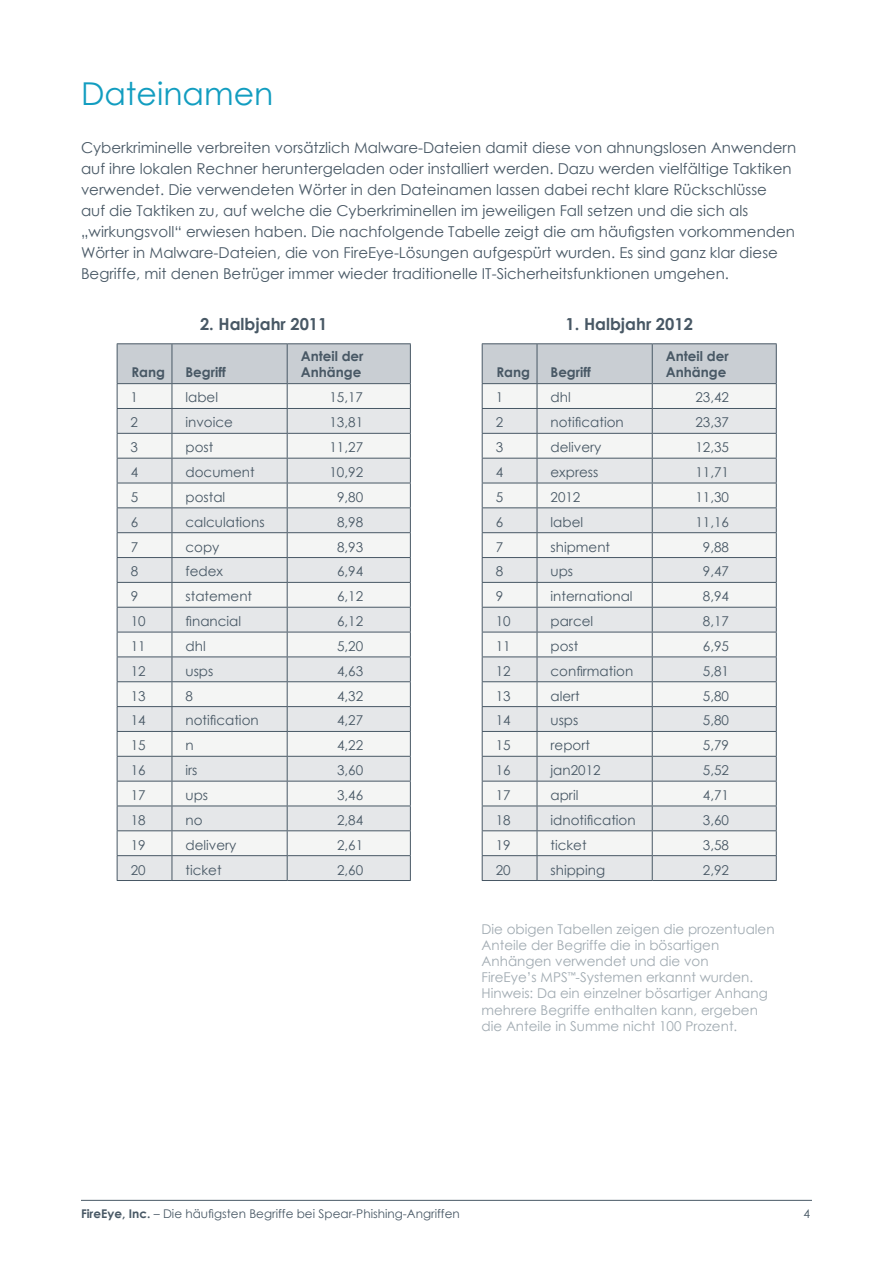
<style>
.page{position:relative;width:893px;height:1263px;background:#fff}
.page>*{position:absolute;margin:0;border:0;box-sizing:border-box;transform-origin:0 0}
.t1{font:31.5px "Century Gothic";color:#129dc0}
.t2{font:700 16.5px "Century Gothic";color:#485865}
.t3{font:15px/21px "Century Gothic";color:#485865}
.t4{font:13.5px "Century Gothic";color:#485865}
.t5{font:13.5px/16.2px "Century Gothic";color:#a1abb2}
.t6{font:700 13.5px/16.2px "Century Gothic";color:#485865}
.t7{font:12px "Century Gothic";color:#485865}
.s1{font-weight:700}
</style>
<div class="page">
<hr style="left:81px;top:1200px;width:731px;height:1px;background:#485865">
<hr style="left:117px;top:343px;width:55px;height:1px;background:#485865">
<hr style="left:172px;top:343px;width:115px;height:1px;background:#485865">
<hr style="left:287px;top:343px;width:124px;height:1px;background:#485865">
<svg style="left:117px;top:344px;width:294px;height:536px"></svg>
<hr style="left:172px;top:383px;width:115px;height:1px;background:#485865">
<hr style="left:287px;top:383px;width:124px;height:1px;background:#485865">
<hr style="left:117px;top:880px;width:55px;height:1px;background:#485865">
<hr style="left:172px;top:880px;width:115px;height:1px;background:#485865">
<hr style="left:287px;top:880px;width:124px;height:1px;background:#485865">
<hr style="left:482px;top:343px;width:55px;height:1px;background:#485865">
<hr style="left:537px;top:343px;width:115px;height:1px;background:#485865">
<hr style="left:652px;top:343px;width:125px;height:1px;background:#485865">
<svg style="left:482px;top:344px;width:295px;height:536px"></svg>
<hr style="left:537px;top:383px;width:115px;height:1px;background:#485865">
<hr style="left:652px;top:383px;width:125px;height:1px;background:#485865">
<hr style="left:482px;top:880px;width:55px;height:1px;background:#485865">
<hr style="left:537px;top:880px;width:115px;height:1px;background:#485865">
<hr style="left:652px;top:880px;width:125px;height:1px;background:#485865">
<h1 class="t1" style="left:81px;top:71px;width:194px">Dateinamen</h1>
<p class="t3" style="left:81px;top:136px;width:717px">Cyberkriminelle verbreiten vorsätzlich Malware-Dateien damit diese von ahnungslosen Anwendern auf ihre lokalen Rechner heruntergeladen oder installiert werden. Dazu werden vielfältige Taktiken verwendet. Die verwendeten Wörter in den Dateinamen lassen dabei recht klare Rückschlüsse<br>auf die Taktiken zu, auf welche die Cyberkriminellen im jeweiligen Fall setzen und die sich als „wirkungsvoll“ erwiesen haben. Die nachfolgende Tabelle zeigt die am häufigsten vorkommenden Wörter in Malware-Dateien, die von FireEye-Lösungen aufgespürt wurden. Es sind ganz klar diese Begriffe, mit denen Betrüger immer wieder traditionelle IT-Sicherheitsfunktionen umgehen.</p>
<p class="t2" style="left:200px;top:311px;width:129px">2. Halbjahr 2011</p>
<p class="t2" style="left:565px;top:311px;width:129px">1. Halbjahr 2012</p>
<p class="t6" style="left:131px;top:363px;width:35px">Rang</p>
<p class="t6" style="left:185px;top:363px;width:42px">Begriff</p>
<p class="t6" style="left:301px;top:347px;width:64px">Anteil der<br>Anhänge</p>
<p class="t6" style="left:496px;top:363px;width:35px">Rang</p>
<p class="t6" style="left:550px;top:363px;width:42px">Begriff</p>
<p class="t6" style="left:666px;top:347px;width:64px">Anteil der<br>Anhänge</p>
<p class="t4" style="left:131px;top:388px;width:9px">1</p>
<p class="t4" style="left:185px;top:388px;width:34px">label</p>
<p class="t4" style="left:329px;top:388px;width:35px">15,17</p>
<p class="t4" style="left:131px;top:413px;width:9px">2</p>
<p class="t4" style="left:185px;top:413px;width:49px">invoice</p>
<p class="t4" style="left:329px;top:413px;width:35px">13,81</p>
<p class="t4" style="left:131px;top:438px;width:9px">3</p>
<p class="t4" style="left:185px;top:438px;width:29px">post</p>
<p class="t4" style="left:329px;top:438px;width:35px">11,27</p>
<p class="t4" style="left:131px;top:463px;width:9px">4</p>
<p class="t4" style="left:185px;top:463px;width:71px">document</p>
<p class="t4" style="left:329px;top:463px;width:35px">10,92</p>
<p class="t4" style="left:131px;top:487px;width:9px">5</p>
<p class="t4" style="left:186px;top:487px;width:41px">postal</p>
<p class="t4" style="left:337px;top:487px;width:28px">9,80</p>
<p class="t4" style="left:131px;top:512px;width:9px">6</p>
<p class="t4" style="left:186px;top:512px;width:81px">calculations</p>
<p class="t4" style="left:337px;top:512px;width:28px">8,98</p>
<p class="t4" style="left:131px;top:537px;width:9px">7</p>
<p class="t4" style="left:186px;top:537px;width:36px">copy</p>
<p class="t4" style="left:337px;top:537px;width:28px">8,93</p>
<p class="t4" style="left:131px;top:562px;width:9px">8</p>
<p class="t4" style="left:186px;top:562px;width:39px">fedex</p>
<p class="t4" style="left:337px;top:562px;width:28px">6,94</p>
<p class="t4" style="left:131px;top:587px;width:9px">9</p>
<p class="t4" style="left:186px;top:587px;width:68px">statement</p>
<p class="t4" style="left:337px;top:587px;width:28px">6,12</p>
<p class="t4" style="left:131px;top:612px;width:16px">10</p>
<p class="t4" style="left:186px;top:612px;width:57px">financial</p>
<p class="t4" style="left:337px;top:612px;width:28px">6,12</p>
<p class="t4" style="left:131px;top:637px;width:16px">11</p>
<p class="t4" style="left:186px;top:637px;width:22px">dhl</p>
<p class="t4" style="left:337px;top:637px;width:28px">5,20</p>
<p class="t4" style="left:131px;top:661px;width:16px">12</p>
<p class="t4" style="left:186px;top:661px;width:29px">usps</p>
<p class="t4" style="left:337px;top:661px;width:28px">4,63</p>
<p class="t4" style="left:131px;top:686px;width:16px">13</p>
<p class="t4" style="left:186px;top:686px;width:9px">8</p>
<p class="t4" style="left:337px;top:686px;width:28px">4,32</p>
<p class="t4" style="left:131px;top:711px;width:16px">14</p>
<p class="t4" style="left:186px;top:711px;width:75px">notification</p>
<p class="t4" style="left:337px;top:711px;width:28px">4,27</p>
<p class="t4" style="left:131px;top:736px;width:16px">15</p>
<p class="t4" style="left:186px;top:736px;width:10px">n</p>
<p class="t4" style="left:337px;top:736px;width:28px">4,22</p>
<p class="t4" style="left:131px;top:761px;width:16px">16</p>
<p class="t4" style="left:186px;top:761px;width:14px">irs</p>
<p class="t4" style="left:337px;top:761px;width:28px">3,60</p>
<p class="t4" style="left:131px;top:786px;width:16px">17</p>
<p class="t4" style="left:186px;top:786px;width:24px">ups</p>
<p class="t4" style="left:337px;top:786px;width:28px">3,46</p>
<p class="t4" style="left:131px;top:810px;width:16px">18</p>
<p class="t4" style="left:186px;top:810px;width:19px">no</p>
<p class="t4" style="left:337px;top:810px;width:28px">2,84</p>
<p class="t4" style="left:131px;top:835px;width:16px">19</p>
<p class="t4" style="left:186px;top:835px;width:52px">delivery</p>
<p class="t4" style="left:337px;top:835px;width:28px">2,61</p>
<p class="t4" style="left:131px;top:860px;width:16px">20</p>
<p class="t4" style="left:186px;top:860px;width:38px">ticket</p>
<p class="t4" style="left:337px;top:860px;width:28px">2,60</p>
<p class="t4" style="left:496px;top:388px;width:9px">1</p>
<p class="t4" style="left:550px;top:388px;width:22px">dhl</p>
<p class="t4" style="left:695px;top:388px;width:35px">23,42</p>
<p class="t4" style="left:496px;top:413px;width:9px">2</p>
<p class="t4" style="left:550px;top:413px;width:75px">notification</p>
<p class="t4" style="left:695px;top:413px;width:35px">23,37</p>
<p class="t4" style="left:496px;top:438px;width:9px">3</p>
<p class="t4" style="left:550px;top:438px;width:52px">delivery</p>
<p class="t4" style="left:695px;top:438px;width:35px">12,35</p>
<p class="t4" style="left:496px;top:463px;width:9px">4</p>
<p class="t4" style="left:550px;top:463px;width:49px">express</p>
<p class="t4" style="left:695px;top:463px;width:35px">11,71</p>
<p class="t4" style="left:496px;top:487px;width:9px">5</p>
<p class="t4" style="left:550px;top:487px;width:31px">2012</p>
<p class="t4" style="left:695px;top:487px;width:35px">11,30</p>
<p class="t4" style="left:496px;top:512px;width:9px">6</p>
<p class="t4" style="left:550px;top:512px;width:34px">label</p>
<p class="t4" style="left:695px;top:512px;width:35px">11,16</p>
<p class="t4" style="left:496px;top:537px;width:9px">7</p>
<p class="t4" style="left:550px;top:537px;width:61px">shipment</p>
<p class="t4" style="left:703px;top:537px;width:28px">9,88</p>
<p class="t4" style="left:496px;top:562px;width:9px">8</p>
<p class="t4" style="left:550px;top:562px;width:24px">ups</p>
<p class="t4" style="left:703px;top:562px;width:28px">9,47</p>
<p class="t4" style="left:496px;top:587px;width:9px">9</p>
<p class="t4" style="left:550px;top:587px;width:84px">international</p>
<p class="t4" style="left:703px;top:587px;width:28px">8,94</p>
<p class="t4" style="left:496px;top:612px;width:16px">10</p>
<p class="t4" style="left:550px;top:612px;width:44px">parcel</p>
<p class="t4" style="left:703px;top:612px;width:28px">8,17</p>
<p class="t4" style="left:496px;top:637px;width:16px">11</p>
<p class="t4" style="left:550px;top:637px;width:29px">post</p>
<p class="t4" style="left:703px;top:637px;width:28px">6,95</p>
<p class="t4" style="left:496px;top:661px;width:16px">12</p>
<p class="t4" style="left:550px;top:661px;width:84px">confirmation</p>
<p class="t4" style="left:703px;top:661px;width:28px">5,81</p>
<p class="t4" style="left:496px;top:686px;width:16px">13</p>
<p class="t4" style="left:550px;top:686px;width:31px">alert</p>
<p class="t4" style="left:703px;top:686px;width:28px">5,80</p>
<p class="t4" style="left:496px;top:711px;width:16px">14</p>
<p class="t4" style="left:550px;top:711px;width:29px">usps</p>
<p class="t4" style="left:703px;top:711px;width:28px">5,80</p>
<p class="t4" style="left:496px;top:736px;width:16px">15</p>
<p class="t4" style="left:550px;top:736px;width:41px">report</p>
<p class="t4" style="left:703px;top:736px;width:28px">5,79</p>
<p class="t4" style="left:496px;top:761px;width:16px">16</p>
<p class="t4" style="left:550px;top:761px;width:52px">jan2012</p>
<p class="t4" style="left:703px;top:761px;width:28px">5,52</p>
<p class="t4" style="left:496px;top:786px;width:16px">17</p>
<p class="t4" style="left:550px;top:786px;width:29px">april</p>
<p class="t4" style="left:703px;top:786px;width:28px">4,71</p>
<p class="t4" style="left:496px;top:810px;width:16px">18</p>
<p class="t4" style="left:550px;top:810px;width:87px">idnotification</p>
<p class="t4" style="left:703px;top:810px;width:28px">3,60</p>
<p class="t4" style="left:496px;top:835px;width:16px">19</p>
<p class="t4" style="left:550px;top:835px;width:38px">ticket</p>
<p class="t4" style="left:703px;top:835px;width:28px">3,58</p>
<p class="t4" style="left:496px;top:860px;width:16px">20</p>
<p class="t4" style="left:550px;top:860px;width:56px">shipping</p>
<p class="t4" style="left:703px;top:860px;width:28px">2,92</p>
<p class="t5" style="left:481px;top:920px;width:295px">Die obigen Tabellen zeigen die prozentualen Anteile der Begriffe die in bösartigen Anhängen verwendet und die von<br>FireEye’s MPS<sup>™</sup>-Systemen erkannt wurden.<br>Hinweis: Da ein einzelner bösartiger Anhang mehrere Begriffe enthalten kann, ergeben die Anteile in Summe nicht 100 Prozent.</p>
<p class="t7" style="left:81px;top:1205px;width:380px"><span class="s1">FireEye, Inc.</span> – Die häufigsten Begriffe bei Spear-Phishing-Angriffen</p>
<p class="t7" style="left:803px;top:1205px;width:8px">4</p>
</div>
